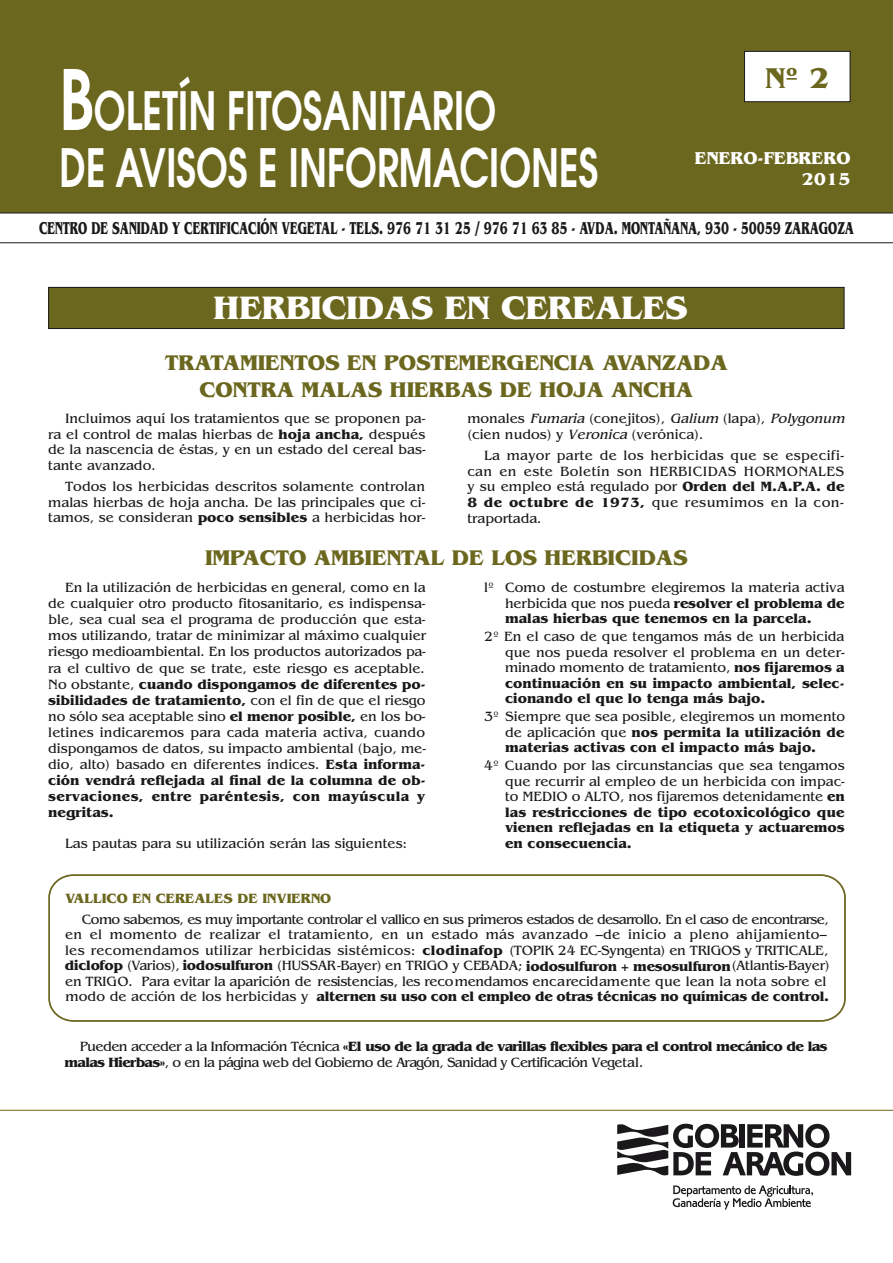
<style>
.page{position:relative;width:893px;height:1263px;background:#fff}
.page>*{position:absolute;margin:0;border:0;box-sizing:border-box;transform-origin:0 0}
.t1{font:600 52.5px/57px "Avant Garde";color:#fff;scale:.72 1}
.t2{font:600 51.75px "ITC Avant Garde Std";color:#fff;scale:.68 1}
.t3{font:700 34.05px "Benguiat";color:#fff}
.t4{font:700 30px "Benguiat";color:#6c671e}
.t5{font:700 22.2px/26.5px "Benguiat";color:#6c671e;text-align:center}
.t6{font:700 18px "Benguiat";color:#1b181c;scale:.65 1}
.t7{font:700 18px/21px "Benguiat";color:#fff;text-align:right}
.t8{font:700 17.7px/22.2px "Benguiat";color:#fff;text-align:right;scale:.9 1}
.t9{font:14.1px/15.5px "Benguiat";color:#1b181c;text-align:justify}
.t10{font:14.1px/15.5px "Benguiat";letter-spacing:-.02em;color:#1b181c}
.t11{font:700 14.1px/15.5px "Benguiat";letter-spacing:-.045em;color:#1b181c;text-align:justify}
.t12{font:14.1px "Benguiat";letter-spacing:-.045em;color:#1b181c}
.t13{font:700 14.1px "Benguiat";color:#6c671e}
.s1{font-size:81.3px}
.s2{font-weight:700}
.s3{font-style:italic}
.s4{font-weight:400}
</style>
<div class="page">
<div style="left:0;top:0;width:893px;height:213px;background:#6c671e"></div>
<div style="left:744px;top:51px;width:106px;height:51px;background:#fff"></div>
<div style="left:744px;top:51px;width:106px;height:51px;border:1px solid #1b181c"></div>
<hr style="left:0;top:213px;width:893px;height:1px;background:#1b181c">
<hr style="left:0;top:242px;width:893px;height:1px;background:#1b181c">
<hr style="left:0;top:1110px;width:893px;height:1px;background:#6c671e">
<svg style="left:617px;top:1124px;width:234px;height:52px"></svg>
<svg style="left:673px;top:1185px;width:140px;height:24px"></svg>
<div style="left:48px;top:874px;width:798px;height:148px;border:1px solid #6c671e;border-radius:24px"></div>
<div style="left:49px;top:287px;width:795px;height:42px;background:#6c671e"></div>
<div style="left:48px;top:287px;width:796px;height:42px;border:1px solid #1b181c"></div>
<h1 class="t1" style="left:60px;top:81px;width:750px;text-indent:34px">OLETÍN FITOSANITARIO<br>DE AVISOS E INFORMACIONES</h1>
<h3 class="t4" style="left:765px;top:60px;width:65px">Nº 2</h3>
<h2 class="t2" style="left:69px;top:84px;width:623px"><span class="s1">B</span>OLETÍN FITOSANITARIO</h2>
<p class="t7" style="left:695px;top:148px;width:157px">enero-febrero<br>2015</p>
<p class="t6" style="left:39px;top:218px;width:1255px">centro de sanidad y certificación vegetal - tels. 976 71 31 25 / 976 71 63 85 - avda. montañana, 930 - 50059 zaragoza</p>
<p class="t8" style="left:706px;top:155px;width:155px">ENERO-FEBRERO<br>2013</p>
<h3 class="t3" style="left:214px;top:288px;width:475px">HERBICIDAS EN CEREALES</h3>
<h3 class="t5" style="left:165px;top:350px;width:564px">TRATAMIENTOS EN POSTEMERGENCIA AVANZADA<br>CONTRA MALAS HIERBAS DE HOJA ANCHA</h3>
<p class="t9" style="left:48px;top:411px;width:379px;text-indent:17px">Incluimos aquí los tratamientos que se proponen pa&shy;ra el control de malas hierbas de <span class="s2">hoja ancha,</span> después de la nascencia de éstas, y en un estado del cereal bas&shy;tante avanzado.</p>
<p class="t9" style="left:48px;top:479px;width:379px;text-indent:17px">Todos los herbicidas descritos solamente controlan malas hierbas de hoja ancha. De las principales que ci&shy;tamos, se consideran <span class="s2">poco sensibles</span> a herbicidas hor-</p>
<p class="t9" style="left:467px;top:411px;width:382px">monales <span class="s3">Fumaria</span> (conejitos), <span class="s3">Galium</span> (lapa), <span class="s3">Polygonum </span>(cien nudos) y <span class="s3">Veronica</span> (verónica).</p>
<p class="t9" style="left:467px;top:448px;width:379px;text-indent:17px">La mayor parte de los herbicidas que se especifi&shy;can en este Boletín son HERBICIDAS HORMONALES y su empleo está regulado por <span class="s2">Orden del M.A.P.A. de 8 de octubre de 1973,</span> que resumimos en la con&shy;traportada.</p>
<h3 class="t5" style="left:205px;top:544px;width:484px">IMPACTO AMBIENTAL DE LOS HERBICIDAS</h3>
<p class="t9" style="left:48px;top:579px;width:379px;line-height:16px;text-indent:17px">En la utilización de herbicidas en general, como en la de cualquier otro producto fitosanitario, es indispensa&shy;ble, sea cual sea el programa de producción que esta&shy;mos utilizando, tratar de minimizar al máximo cualquier riesgo medioambiental. En los productos autorizados pa&shy;ra el cultivo de que se trate, este riesgo es aceptable.<br>No obstante, <span class="s2">cuando dispongamos de diferentes po&shy;sibilidades de tratamiento,</span> con el fin de que el riesgo no sólo sea aceptable sino <span class="s2">el menor posible,</span> en los bo&shy;letines indicaremos para cada materia activa, cuando dispongamos de datos, su impacto ambiental (bajo, me&shy;dio, alto) basado en diferentes índices. <span class="s2">Esta informa&shy;ción vendrá reflejada al final de la columna de ob&shy;servaciones, entre paréntesis, con mayúscula y negritas.</span></p>
<p class="t9" style="left:65px;top:835px;width:344px">Las pautas para su utilización serán las siguientes:</p>
<p class="t9" style="left:505px;top:580px;width:341px;text-indent:-21px">lº Como de costumbre elegiremos la materia activa herbicida que nos pueda <span class="s2">resolver el problema de malas hierbas que tenemos en la parcela.</span></p>
<p class="t9" style="left:505px;top:629px;width:341px;text-indent:-21px">2º En el caso de que tengamos más de un herbicida que nos pueda resolver el problema en un deter&shy;minado momento de tratamiento, <span class="s2">nos fijaremos a continuación en su impacto ambiental, selec&shy;cionando el que lo tenga más bajo.</span></p>
<p class="t11" style="left:505px;top:709px;width:341px;text-indent:-21px"><span class="s4">3º Siempre que sea posible, elegiremos un momento de aplicación que</span> nos permita la utilización de materias activas con el impacto más bajo.</p>
<p class="t9" style="left:505px;top:758px;width:341px;text-indent:-21px">4º Cuando por las circunstancias que sea tengamos que recurrir al empleo de un herbicida con impac&shy;to MEDIO o ALTO, nos fijaremos detenidamente <span class="s2">en las restricciones de tipo ecotoxicológico que vienen reflejadas en la etiqueta y actuaremos en consecuencia.</span></p>
<p class="t13" style="left:65px;top:889px;width:268px">VALLICO EN CEREALES DE INVIERNO</p>
<p class="t10" style="left:65px;top:911px;width:766px;text-indent:17px">Como sabemos, es muy importante controlar el vallico en sus primeros estados de desarrollo. En el caso de encontrarse, en el momento de realizar el tratamiento, en un estado más avanzado –de inicio a pleno ahijamiento– les recomendamos utilizar herbicidas sistémicos: <span class="s2">clodinafop</span> (TOPIK 24 EC-Syngenta) en TRIGOS y TRITICALE, <span class="s2">diclofop</span> (Varios), <span class="s2">iodosulfuron</span> (HUSSAR-Bayer) en TRIGO y CEBADA; <span class="s2">iodosulfuron + mesosulfuron</span>(Atlantis-Bayer) en TRIGO. Para evitar la aparición de resistencias, les recomendamos encarecidamente que lean la nota sobre el modo de acción de los herbicidas y <span class="s2">alternen su uso con el empleo de otras técnicas no químicas de control.</span></p>
<p class="t11" style="left:80px;top:1038px;width:749px"><span class="s4">Pueden acceder a la Información Técnica</span> «El uso de la grada de varillas flexibles para el control mecánico de las</p>
<p class="t12" style="left:64px;top:1055px;width:581px"><span class="s2">malas Hierbas»</span>, o en la página web del Gobierno de Aragón, Sanidad y Certificación Vegetal.</p>
</div>
